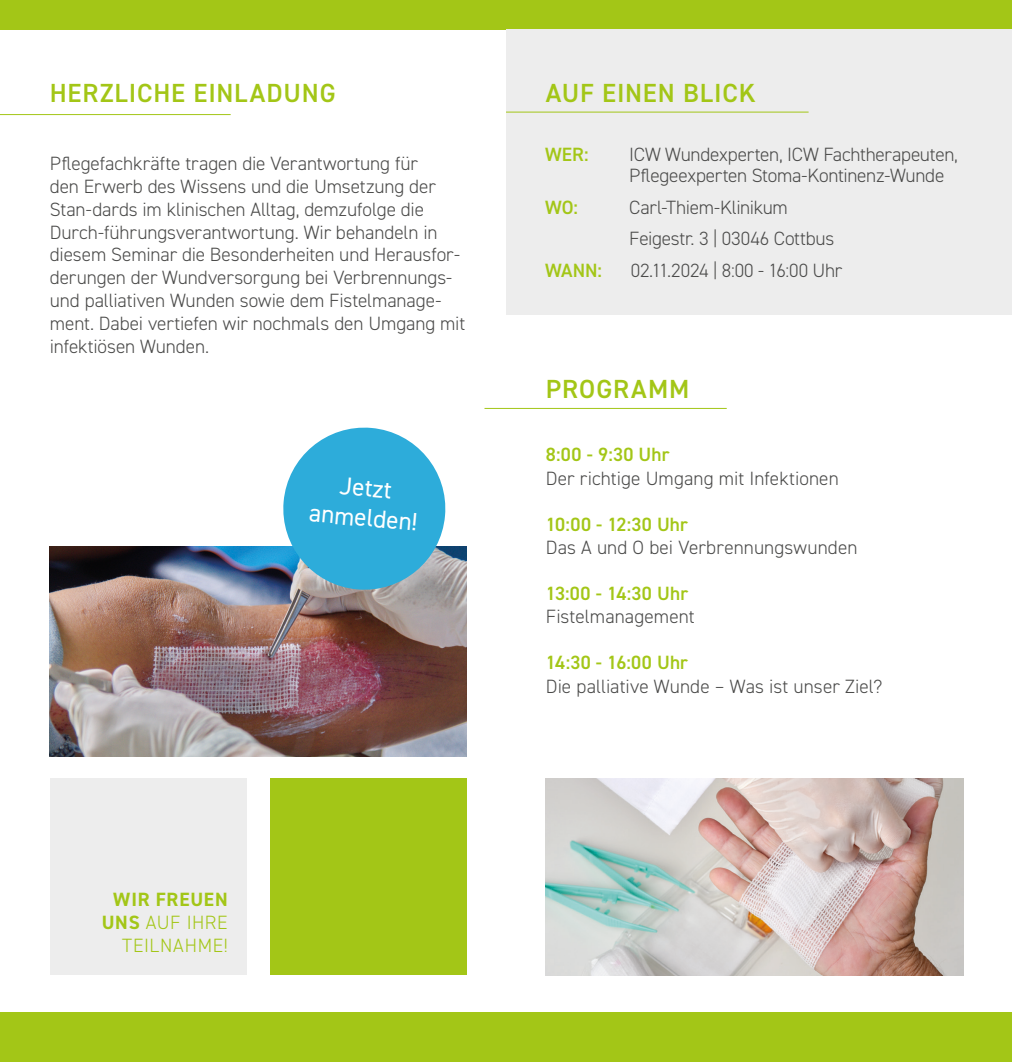
<style>
.page{position:relative;width:1012px;height:1062px;background:#fff}
.page>*{position:absolute;margin:0;border:0;box-sizing:border-box;transform-origin:0 0}
.t1{font:600 26.25px "DIN2014";letter-spacing:.03em;color:#a3c617}
.t2{font:25.03px/30.1px "DIN2014";color:#fff;text-align:center}
.t3{font:300 19.25px/22.8px "DIN2014";letter-spacing:-.005em;color:#4b4b4a}
.t4{font:600 19.25px "DIN2014";letter-spacing:.005em;color:#a3c617}
.t5{font:300 19.25px/22.8px "DIN2014";letter-spacing:.03em;color:#a3c617;text-align:right}
.s1{font-weight:700}
</style>
<div class="page">
<div style="left:0;top:0;width:1012px;height:30px;background:#a3c617"></div>
<div style="left:0;top:1012px;width:1012px;height:50px;background:#a3c617"></div>
<div style="left:506px;top:30px;width:506px;height:285px;background:#ededed"></div>
<hr style="left:506px;top:112px;width:303px;height:1px;background:#a3c617">
<hr style="left:0;top:114px;width:231px;height:1px;background:#a3c617">
<hr style="left:484px;top:408px;width:243px;height:1px;background:#a3c617">
<img style="left:49px;top:547px;width:418px;height:209px">
<img style="left:546px;top:778px;width:417px;height:197px">
<div style="left:50px;top:778px;width:197px;height:197px;background:#ededed"></div>
<div style="left:270px;top:778px;width:197px;height:197px;background:#a3c617"></div>
<svg style="left:280px;top:427px;width:169px;height:166px;background:#57b6d8"></svg>
<h1 class="t1" style="left:50px;top:76px;width:287px">HERZLICHE EINLADUNG</h1>
<h1 class="t1" style="left:546px;top:76px;width:211px">AUF EINEN BLICK</h1>
<p class="t3" style="left:50px;top:152px;width:417px">Pflegefachkräfte tragen die Verantwortung für<br>den Erwerb des Wissens und die Umsetzung der Stan-dards im klinischen Alltag, demzufolge die Durch-führungsverantwortung. Wir behandeln in diesem Seminar die Besonderheiten und Herausfor&shy;derungen der Wundversorgung bei Verbrennungs&shy;und palliativen Wunden sowie dem Fistelmanage&shy;ment. Dabei vertiefen wir nochmals den Umgang mit infektiösen Wunden.</p>
<h2 class="t2" style="left:313px;top:467px;width:110px;rotate:5deg">Jetzt anmelden!</h2>
<p class="t5" style="left:102px;top:888px;width:128px"><span class="s1">WIR FREUEN<br>UNS</span> AUF IHRE<br>TEILNAHME!</p>
<p class="t4" style="left:545px;top:142px;width:45px">WER:</p>
<p class="t3" style="left:629px;top:144px;width:330px;line-height:21px">ICW Wundexperten, ICW Fachtherapeuten,<br>Pflegeexperten Stoma-Kontinenz-Wunde</p>
<p class="t4" style="left:545px;top:194px;width:34px">WO:</p>
<p class="t3" style="left:629px;top:192px;width:206px;line-height:31.5px">Carl-Thiem-Klinikum<br>Feigestr. 3 | 03046 Cottbus</p>
<p class="t4" style="left:545px;top:257px;width:58px">WANN:</p>
<p class="t3" style="left:631px;top:259px;width:213px">02.11.2024 | 8:00 - 16:00 Uhr</p>
<h1 class="t1" style="left:546px;top:371px;width:145px">PROGRAMM</h1>
<p class="t4" style="left:546px;top:442px;width:125px">8:00 - 9:30 Uhr</p>
<p class="t3" style="left:546px;top:466px;width:294px">Der richtige Umgang mit Infektionen</p>
<p class="t4" style="left:546px;top:511px;width:144px">10:00 - 12:30 Uhr</p>
<p class="t3" style="left:546px;top:536px;width:313px">Das A und O bei Verbrennungswunden</p>
<p class="t4" style="left:546px;top:580px;width:144px">13:00 - 14:30 Uhr</p>
<p class="t3" style="left:546px;top:605px;width:150px">Fistelmanagement</p>
<p class="t4" style="left:546px;top:650px;width:144px">14:30 - 16:00 Uhr</p>
<p class="t3" style="left:546px;top:674px;width:338px">Die palliative Wunde – Was ist unser Ziel?</p>
</div>
